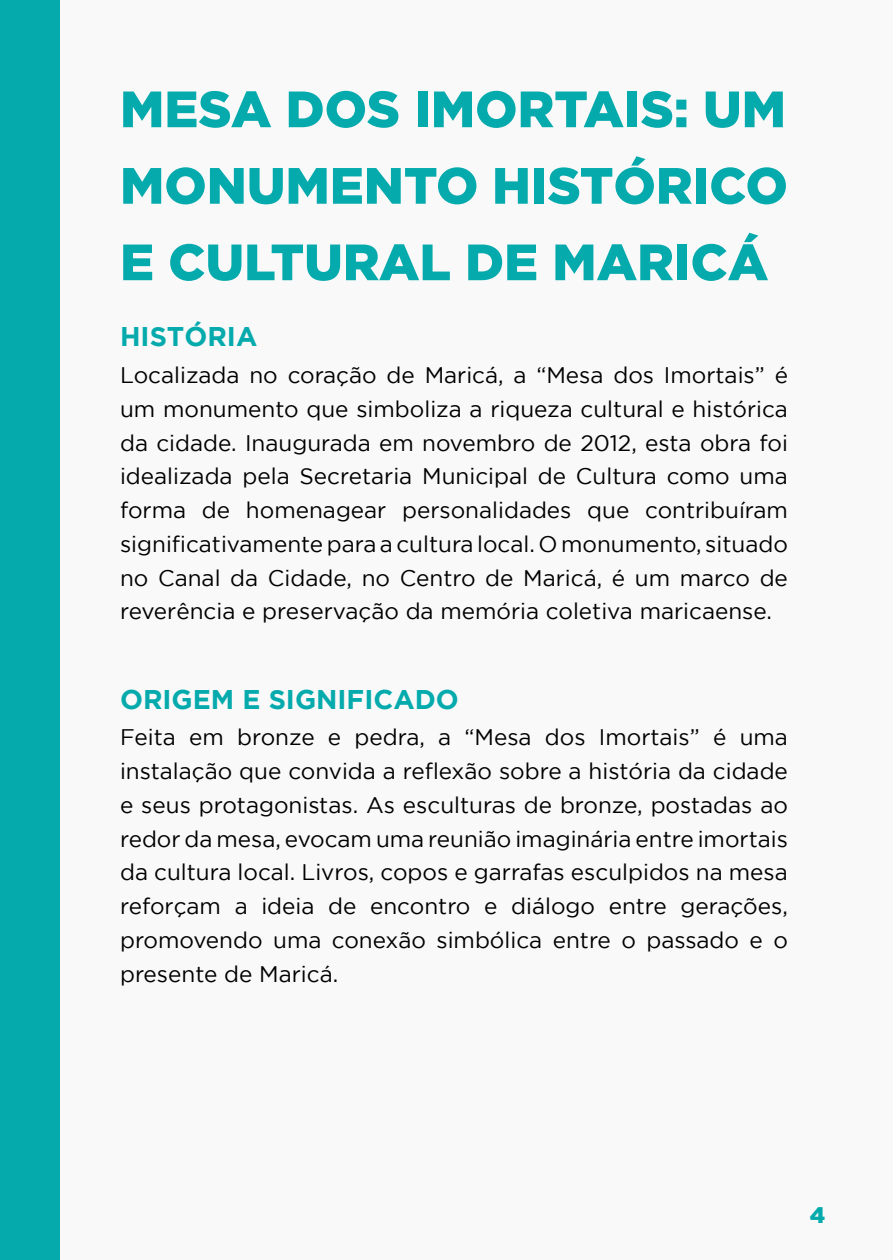
<style>
.page{position:relative;width:893px;height:1260px;background:#fff}
.page>*{position:absolute;margin:0;border:0;box-sizing:border-box;transform-origin:0 0}
.t1{font:900 51px/76.5px "Gotham";color:#05aaad;text-align:justify}
.t2{font:700 27px "Gotham";color:#05aaad}
.t3{font:22.5px/33.8px "Gotham";color:#000;text-align:justify}
.t4{font:900 22.5px "Gotham";color:#05aaad}
</style>
<div class="page">
<div style="left:0;top:0;width:892px;height:1260px;background:#f9f9f9"></div>
<div style="left:0;top:0;width:60px;height:1260px;background:#05aaad"></div>
<h1 class="t1" style="left:120px;top:70px;width:669px">MESA DOS IMORTAIS: UM MONUMENTO HISTÓRICO E CULTURAL DE MARICÁ</h1>
<p class="t2" style="left:120px;top:321px;width:139px">HISTÓRIA</p>
<p class="t3" style="left:120px;top:358px;width:669px">Localizada no coração de Maricá, a “Mesa dos Imortais” é um monumento que simboliza a riqueza cultural e histórica da cidade. Inaugurada em novembro de 2012, esta obra foi idealizada pela Secretaria Municipal de Cultura como uma forma de homenagear personalidades que contribuíram significativamente para a cultura local. O monumento, situado no Canal da Cidade, no Centro de Maricá, é um marco de reverência e preservação da memória coletiva maricaense.</p>
<p class="t2" style="left:120px;top:683px;width:340px">ORIGEM E SIGNIFICADO</p>
<p class="t3" style="left:120px;top:720px;width:669px">Feita em bronze e pedra, a “Mesa dos Imortais” é uma instalação que convida a reflexão sobre a história da cidade e seus protagonistas. As esculturas de bronze, postadas ao redor da mesa, evocam uma reunião imaginária entre imortais da cultura local. Livros, copos e garrafas esculpidos na mesa reforçam a ideia de encontro e diálogo entre gerações, promovendo uma conexão simbólica entre o passado e o presente de Maricá.</p>
<p class="t4" style="left:809px;top:1202px;width:17px">4</p>
</div>
